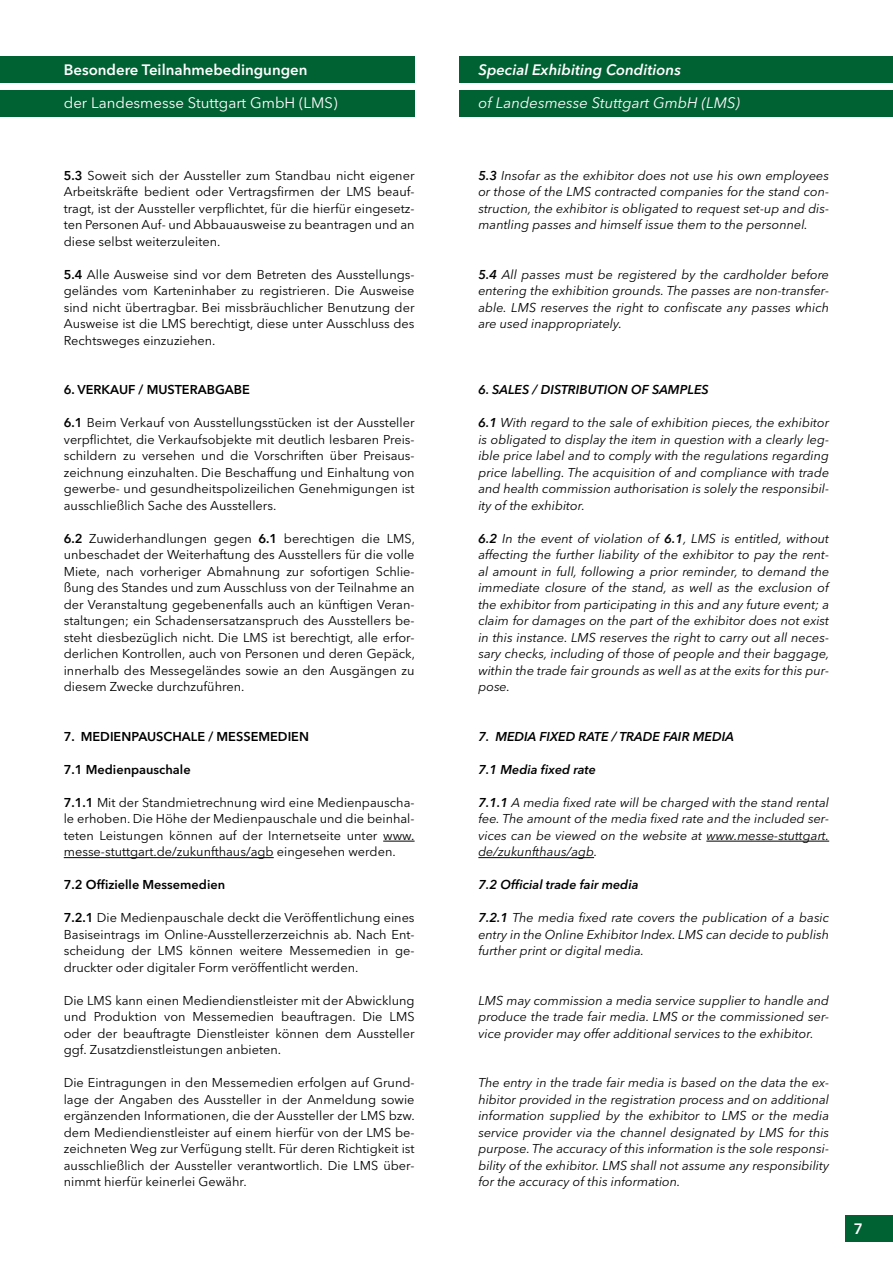
<style>
.page{position:relative;width:893px;height:1263px;background:#fff}
.page>*{position:absolute;margin:0;border:0;box-sizing:border-box;transform-origin:0 0}
.t1{font:15px "Avenir Next LT Pro";color:#fff}
.t2{font:italic 15px "Avenir Next LT Pro";color:#fff}
.t3{font:600 15px "Avenir Next LT Pro";color:#fff}
.t4{font:italic 600 15px "Avenir Next LT Pro";color:#fff}
.t5{font:12.75px/16.5px "Avenir Next LT Pro";color:#000;text-align:justify}
.t6{font:italic 12.75px/16.5px "Avenir Next LT Pro";color:#000;text-align:justify}
.t7{font:italic 600 12.75px "Avenir Next LT Pro";color:#000}
.t8{font:600 12.75px "Avenir Next LT Pro";color:#000}
.s1{font-weight:600}
</style>
<div class="page">
<div style="left:0;top:56px;width:415px;height:27px;background:#006133"></div>
<div style="left:459px;top:56px;width:434px;height:27px;background:#006133"></div>
<div style="left:0;top:90px;width:415px;height:27px;background:#006133"></div>
<div style="left:459px;top:90px;width:434px;height:27px;background:#006133"></div>
<div style="left:845px;top:1215px;width:48px;height:27px;background:#006133"></div>
<hr style="left:706px;top:841px;width:123px;height:1px;background:#000">
<hr style="left:478px;top:857px;width:116px;height:1px;background:#000">
<hr style="left:383px;top:841px;width:32px;height:1px;background:#000">
<hr style="left:64px;top:857px;width:210px;height:1px;background:#000">
<p class="t3" style="left:64px;top:61px;width:245px">Besondere Teilnahmebedingungen</p>
<p class="t1" style="left:64px;top:94px;width:275px">der Landesmesse Stuttgart GmbH (LMS)</p>
<p class="t5" style="left:64px;top:167px;width:352px"><span class="s1">5.3</span> Soweit sich der Aussteller zum Standbau nicht eigener Arbeitskräfte bedient oder Vertragsfirmen der LMS beauf&shy;tragt, ist der Aussteller verpflichtet, für die hierfür eingesetz&shy;ten Personen Auf- und Abbauausweise zu beantragen und an diese selbst weiterzuleiten.</p>
<p class="t5" style="left:64px;top:266px;width:352px"><span class="s1">5.4</span> Alle Ausweise sind vor dem Betreten des Ausstellungs&shy;geländes vom Karteninhaber zu registrieren. Die Ausweise sind nicht übertragbar. Bei missbräuchlicher Benutzung der Ausweise ist die LMS berechtigt, diese unter Ausschluss des Rechtsweges einzuziehen.</p>
<p class="t8" style="left:64px;top:382px;width:188px">6. VERKAUF / MUSTERABGABE</p>
<p class="t5" style="left:64px;top:415px;width:352px"><span class="s1">6.1</span> Beim Verkauf von Ausstellungsstücken ist der Aussteller verpflichtet, die Verkaufsobjekte mit deutlich lesbaren Preis&shy;schildern zu versehen und die Vorschriften über Preisaus&shy;zeichnung einzuhalten. Die Beschaffung und Einhaltung von gewerbe- und gesundheitspolizeilichen Genehmigungen ist ausschließlich Sache des Ausstellers.</p>
<p class="t5" style="left:64px;top:530px;width:353px"><span class="s1">6.2</span> Zuwiderhandlungen gegen <span class="s1">6.1</span> berechtigen die LMS, unbeschadet der Weiterhaftung des Ausstellers für die volle Miete, nach vorheriger Abmahnung zur sofortigen Schlie&shy;ßung des Standes und zum Ausschluss von der Teilnahme an der Veranstaltung gegebenenfalls auch an künftigen Veran&shy;staltungen; ein Schadensersatzanspruch des Ausstellers be&shy;steht diesbezüglich nicht. Die LMS ist berechtigt, alle erfor&shy;derlichen Kontrollen, auch von Personen und deren Gepäck, innerhalb des Messegeländes sowie an den Ausgängen zu diesem Zwecke durchzuführen.</p>
<p class="t8" style="left:64px;top:729px;width:247px">7. MEDIENPAUSCHALE / MESSEMEDIEN</p>
<p class="t8" style="left:64px;top:762px;width:128px">7.1 Medienpauschale</p>
<p class="t5" style="left:64px;top:794px;width:352px"><span class="s1">7.1.1</span> Mit der Standmietrechnung wird eine Medienpauscha&shy;le erhoben. Die Höhe der Medienpauschale und die beinhal&shy;teten Leistungen können auf der Internetseite unter www. messe-stuttgart.de/zukunfthaus/agb eingesehen werden.</p>
<p class="t8" style="left:64px;top:877px;width:163px">7.2 Offizielle Messemedien</p>
<p class="t5" style="left:64px;top:910px;width:352px"><span class="s1">7.2.1</span> Die Medienpauschale deckt die Veröffentlichung eines Basiseintrags im Online-Ausstellerzerzeichnis ab. Nach Ent&shy;scheidung der LMS können weitere Messemedien in ge&shy;druckter oder digitaler Form veröffentlicht werden.</p>
<p class="t5" style="left:64px;top:992px;width:352px">Die LMS kann einen Mediendienstleister mit der Abwicklung und Produktion von Messemedien beauftragen. Die LMS oder der beauftragte Dienstleister können dem Aussteller ggf. Zusatzdienstleistungen anbieten.</p>
<p class="t5" style="left:64px;top:1075px;width:353px">Die Eintragungen in den Messemedien erfolgen auf Grund&shy;lage der Angaben des Aussteller in der Anmeldung sowie ergänzenden Informationen, die der Aussteller der LMS bzw. dem Mediendienstleister auf einem hierfür von der LMS be&shy;zeichneten Weg zur Verfügung stellt. Für deren Richtigkeit ist ausschließlich der Aussteller verantwortlich. Die LMS über&shy;nimmt hierfür keinerlei Gewähr.</p>
<p class="t4" style="left:478px;top:61px;width:204px">Special Exhibiting Conditions</p>
<p class="t2" style="left:478px;top:94px;width:263px">of Landesmesse Stuttgart GmbH (LMS)</p>
<p class="t6" style="left:478px;top:167px;width:352px"><span class="s1">5.3</span> Insofar as the exhibitor does not use his own employees or those of the LMS contracted companies for the stand con&shy;struction, the exhibitor is obligated to request set-up and dis&shy;mantling passes and himself issue them to the personnel.</p>
<p class="t6" style="left:478px;top:266px;width:352px"><span class="s1">5.4</span> All passes must be registered by the cardholder before entering the exhibition grounds. The passes are non-transfer&shy;able. LMS reserves the right to confiscate any passes which are used inappropriately.</p>
<p class="t7" style="left:478px;top:382px;width:232px">6. SALES / DISTRIBUTION OF SAMPLES</p>
<p class="t6" style="left:478px;top:415px;width:352px"><span class="s1">6.1</span> With regard to the sale of exhibition pieces, the exhibitor is obligated to display the item in question with a clearly leg&shy;ible price label and to comply with the regulations regarding price labelling. The acquisition of and compliance with trade and health commission authorisation is solely the responsibil&shy;ity of the exhibitor.</p>
<p class="t6" style="left:478px;top:530px;width:353px"><span class="s1">6.2</span> In the event of violation of <span class="s1">6.1</span>, LMS is entitled, without affecting the further liability of the exhibitor to pay the rent&shy;al amount in full, following a prior reminder, to demand the immediate closure of the stand, as well as the exclusion of the exhibitor from participating in this and any future event; a claim for damages on the part of the exhibitor does not exist in this instance. LMS reserves the right to carry out all neces&shy;sary checks, including of those of people and their baggage, within the trade fair grounds as well as at the exits for this pur&shy;pose.</p>
<p class="t7" style="left:478px;top:729px;width:257px">7. MEDIA FIXED RATE / TRADE FAIR MEDIA</p>
<p class="t7" style="left:478px;top:762px;width:119px">7.1 Media fixed rate</p>
<p class="t6" style="left:478px;top:794px;width:352px"><span class="s1">7.1.1</span> A media fixed rate will be charged with the stand rental fee. The amount of the media fixed rate and the included ser&shy;vices can be viewed on the website at www.messe-stuttgart. de/zukunfthaus/agb.</p>
<p class="t7" style="left:478px;top:877px;width:162px">7.2 Official trade fair media</p>
<p class="t6" style="left:478px;top:910px;width:352px"><span class="s1">7.2.1</span> The media fixed rate covers the publication of a basic entry in the Online Exhibitor Index. LMS can decide to publish further print or digital media.</p>
<p class="t6" style="left:478px;top:992px;width:352px">LMS may commission a media service supplier to handle and produce the trade fair media. LMS or the commissioned ser&shy;vice provider may offer additional services to the exhibitor.</p>
<p class="t6" style="left:478px;top:1075px;width:352px">The entry in the trade fair media is based on the data the ex&shy;hibitor provided in the registration process and on additional information supplied by the exhibitor to LMS or the media service provider via the channel designated by LMS for this purpose. The accuracy of this information is the sole responsi&shy;bility of the exhibitor. LMS shall not assume any responsibility for the accuracy of this information.</p>
<p class="t3" style="left:854px;top:1219px;width:11px">7</p>
</div>
